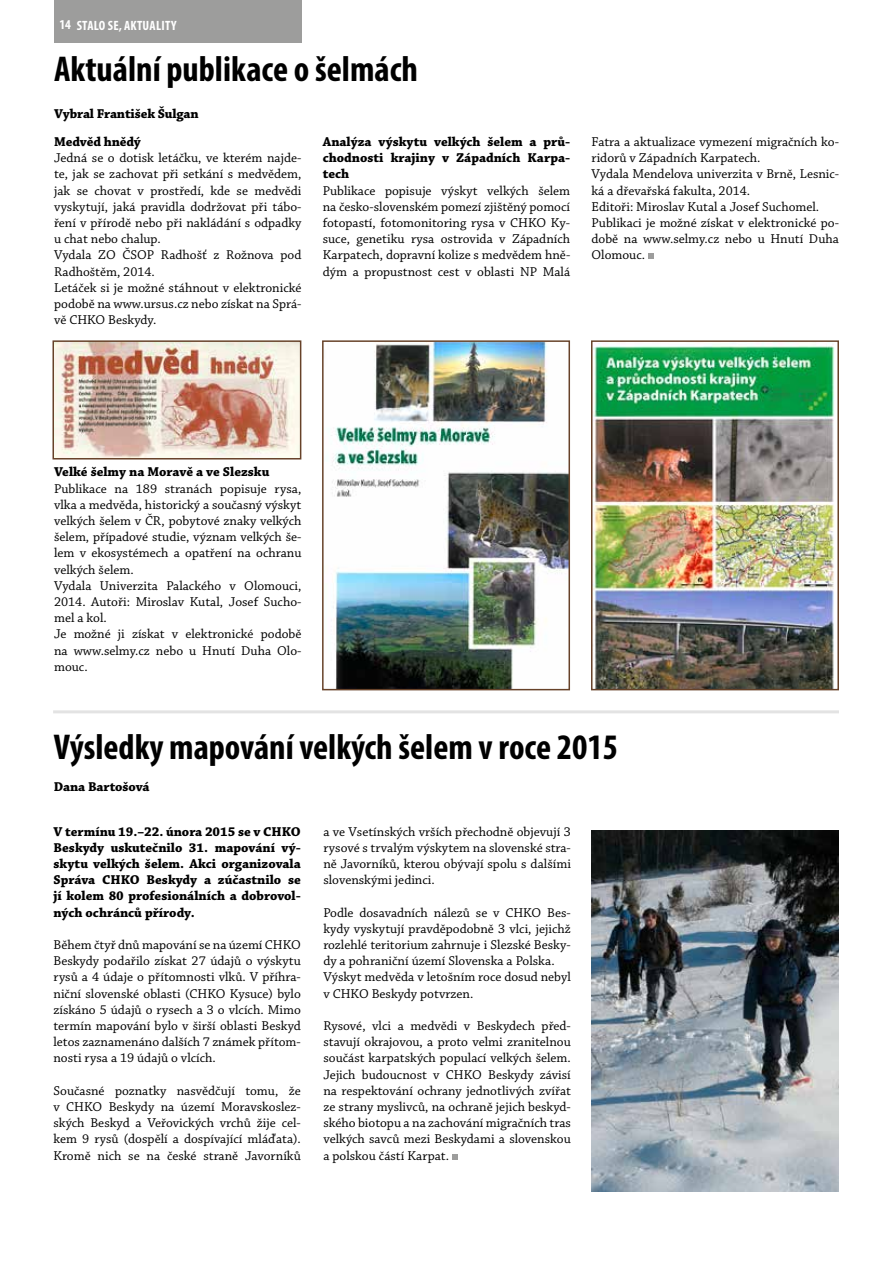
<style>
.page{position:relative;width:893px;height:1263px;background:#fff}
.page>*{position:absolute;margin:0;border:0;box-sizing:border-box;transform-origin:0 0}
.t1{font:700 condensed 36px "Myriad Pro";color:#000}
.t2{font:13.5px/16.2px "Chaparral Pro";color:#000;text-align:justify}
.t3{font:700 13.5px/16.2px "Chaparral Pro";color:#000;text-align:justify}
.t4{font:700 condensed 13.5px "Myriad Pro";letter-spacing:.02em;color:#fff}
</style>
<div class="page">
<div style="left:54px;top:0;width:247px;height:42px;background:#9d9d9c"></div>
<hr style="left:53px;top:710px;width:786px;height:3px;background:#e3e3e3">
<svg style="left:452px;top:1154px;width:6px;height:5px"></svg>
<img style="left:55px;top:343px;width:243px;height:113px">
<div style="left:52px;top:340px;width:249px;height:119px;border:2px solid #674229"></div>
<img style="left:331px;top:343px;width:236px;height:344px">
<div style="left:322px;top:340px;width:248px;height:350px;border:2px solid #674229"></div>
<svg style="left:648px;top:253px;width:5px;height:6px"></svg>
<img style="left:594px;top:343px;width:241px;height:344px">
<div style="left:591px;top:340px;width:248px;height:350px;border:2px solid #674229"></div>
<img style="left:591px;top:830px;width:248px;height:362px">
<p class="t4" style="left:60px;top:17px;width:118px">14 STALO SE, AKTUALITY</p>
<h1 class="t1" style="left:54px;top:47px;width:365px">Aktuální publikace o šelmách</h1>
<p class="t3" style="left:54px;top:106px;width:146px">Vybral František Šulgan</p>
<p class="t3" style="left:54px;top:134px;width:88px">Medvěd hnědý</p>
<p class="t2" style="left:54px;top:150px;width:249px;text-align:left">Jedná se o dotisk letáčku, ve kterém najde&shy;te, jak se zachovat při setkání s medvědem, jak se chovat v prostředí, kde se medvědi vyskytují, jaká pravidla dodržovat při tábo&shy;ření v přírodě nebo při nakládání s odpadky u chat nebo chalup.<br>Vydala ZO ČSOP Radhošť z Rožnova pod Radhoštěm, 2014.<br>Letáček si je možné stáhnout v elektronické podobě na www.ursus.cz nebo získat na Sprá&shy;vě CHKO Beskydy.</p>
<p class="t3" style="left:323px;top:134px;width:249px">Analýza výskytu velkých šelem a prů&shy;chodnosti krajiny v Západních Karpa&shy;tech</p>
<p class="t2" style="left:323px;top:183px;width:249px">Publikace popisuje výskyt velkých šelem na česko-slovenském pomezí zjištěný pomocí fotopastí, fotomonitoring rysa v CHKO Ky&shy;suce, genetiku rysa ostrovida v Západních Karpatech, dopravní kolize s medvědem hně&shy;dým a propustnost cest v oblasti NP Malá</p>
<p class="t2" style="left:591px;top:134px;width:249px;text-align:left">Fatra a aktualizace vymezení migračních ko&shy;ridorů v Západních Karpatech.<br>Vydala Mendelova univerzita v Brně, Lesnic&shy;ká a dřevařská fakulta, 2014.<br>Editoři: Miroslav Kutal a Josef Suchomel.<br>Publikaci je možné získat v elektronické po&shy;době na www.selmy.cz nebo u Hnutí Duha Olomouc.</p>
<p class="t3" style="left:54px;top:464px;width:217px">Velké šelmy na Moravě a ve Slezsku</p>
<p class="t2" style="left:54px;top:481px;width:249px;text-align:left">Publikace na 189 stranách popisuje rysa, vlka a medvěda, historický a současný výskyt velkých šelem v ČR, pobytové znaky velkých šelem, případové studie, význam velkých še&shy;lem v ekosystémech a opatření na ochranu velkých šelem.<br>Vydala Univerzita Palackého v Olomouci, 2014. Autoři: Miroslav Kutal, Josef Sucho&shy;mel a kol.<br>Je možné ji získat v elektronické podobě na www.selmy.cz nebo u Hnutí Duha Olo&shy;mouc.</p>
<h1 class="t1" style="left:54px;top:724px;width:566px">Výsledky mapování velkých šelem v roce 2015</h1>
<p class="t3" style="left:54px;top:779px;width:97px">Dana Bartošová</p>
<p class="t2" style="left:323px;top:824px;width:249px">a ve Vsetínských vrších přechodně objevují 3 rysové s trvalým výskytem na slovenské stra&shy;ně Javorníků, kterou obývají spolu s dalšími slovenskými jedinci.</p>
<p class="t2" style="left:323px;top:905px;width:249px;text-align:left">Podle dosavadních nálezů se v CHKO Bes&shy;kydy vyskytují pravděpodobně 3 vlci, jejichž rozlehlé teritorium zahrnuje i Slezské Besky&shy;dy a pohraniční území Slovenska a Polska.<br>Výskyt medvěda v letošním roce dosud nebyl v CHKO Beskydy potvrzen.</p>
<p class="t2" style="left:323px;top:1018px;width:249px">Rysové, vlci a medvědi v Beskydech před&shy;stavují okrajovou, a proto velmi zranitelnou součást karpatských populací velkých šelem.<br>Jejich budoucnost v CHKO Beskydy závisí na respektování ochrany jednotlivých zvířat ze strany myslivců, na ochraně jejich beskyd&shy;ského biotopu a na zachování migračních tras velkých savců mezi Beskydami a slovenskou a polskou částí Karpat.</p>
<p class="t3" style="left:53px;top:824px;width:249px">V termínu 19.–22. února 2015 se v CHKO Beskydy uskutečnilo 31. mapování vý&shy;skytu velkých šelem. Akci organizovala Správa CHKO Beskydy a zúčastnilo se jí kolem 80 profesionálních a dobrovol&shy;ných ochránců přírody.</p>
<p class="t2" style="left:53px;top:937px;width:249px">Během čtyř dnů mapování se na území CHKO Beskydy podařilo získat 27 údajů o výskytu rysů a 4 údaje o přítomnosti vlků. V příhra&shy;niční slovenské oblasti (CHKO Kysuce) bylo získáno 5 údajů o rysech a 3 o vlcích. Mimo termín mapování bylo v širší oblasti Beskyd letos zaznamenáno dalších 7 známek přítom&shy;nosti rysa a 19 údajů o vlcích.</p>
<p class="t2" style="left:53px;top:1083px;width:249px">Současné poznatky nasvědčují tomu, že v CHKO Beskydy na území Moravskoslez&shy;ských Beskyd a Veřovických vrchů žije cel&shy;kem 9 rysů (dospělí a dospívající mláďata).<br>Kromě nich se na české straně Javorníků</p>
</div>
